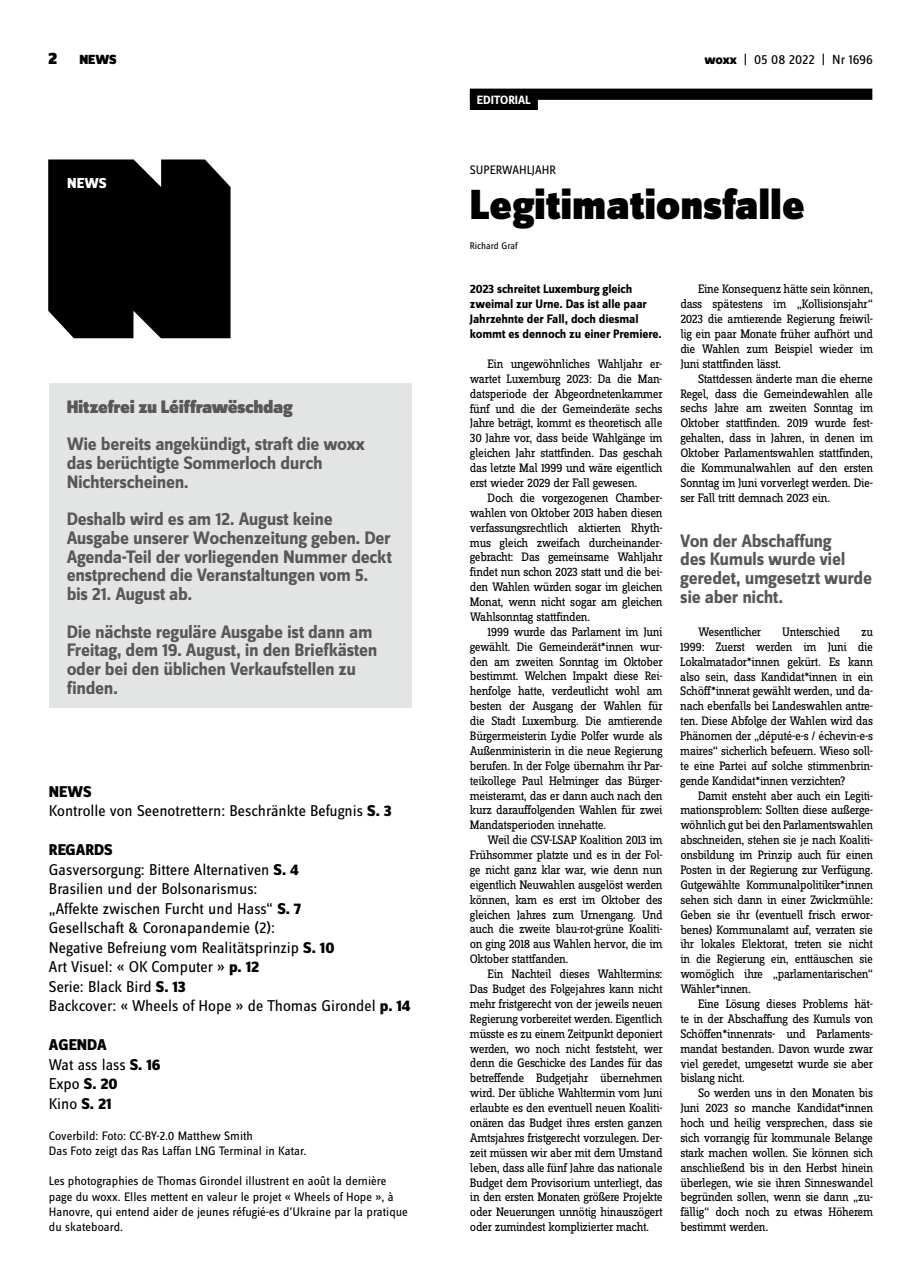
<style>
.page{position:relative;width:922px;height:1276px;background:#fff}
.page>*{position:absolute;margin:0;border:0;box-sizing:border-box;transform-origin:0 0}
.t1{font:900 43.75px "Zine Sans Dis";color:#000}
.t2{font:700 18.75px/18.8px "Zine Sans Dis";letter-spacing:-.02em;color:#58585a}
.t3{font:18.75px "Zine Sans Dis Black Roman Tf";letter-spacing:-.02em;color:#58585a}
.t4{font:900 17.5px "Zine Sans Dis";color:#000}
.t5{font:16.25px/19.5px "Zine Sans Dis";color:#000}
.t6{font:800 16.25px/19.5px "Zine Sans Dis";color:#000}
.t7{font:800 15px "Zine Sans Dis";color:#fff}
.t8{font:13.75px "Zine Sans Dis";letter-spacing:-.01em;color:#000}
.t9{font:900 13.75px "Zine Sans Dis";color:#000}
.t10{font:12.75px/14.9px "Zine Slab Dis";letter-spacing:-.03em;color:#000;text-align:justify}
.t11{font:12.75px/15.2px "Zine Sans Dis";color:#000}
.t12{font:700 12.75px/14.9px "Zine Sans Dis";letter-spacing:-.01em;color:#000}
.t13{font:700 12.5px "Zine Sans Dis";color:#fff}
.t14{font:10px "Zine Sans Dis";color:#000}
.s1{font-weight:800}
.s2{font-weight:400}
</style>
<div class="page">
<div style="left:469px;top:89px;width:403px;height:11px;background:#000"></div>
<div style="left:48px;top:159px;width:182px;height:179px;background:#000"></div>
<div style="left:469px;top:94px;width:68px;height:16px;background:#000"></div>
<div style="left:49px;top:383px;width:362px;height:325px;background:#e3e4e4"></div>
<h3 class="t4" style="left:48px;top:49px;width:11px">2</h3>
<p class="t9" style="left:79px;top:52px;width:39px">NEWS</p>
<p class="t8" style="left:704px;top:53px;width:170px"><span class="s1">woxx</span> | 05 08 2022 | Nr 1696</p>
<p class="t7" style="left:67px;top:175px;width:41px">NEWS</p>
<h2 class="t3" style="left:67px;top:396px;width:227px">Hitzefrei zu Léiffrawëschdag</h2>
<h2 class="t2" style="left:67px;top:435px;width:300px">Wie bereits angekündigt, straft die woxx das berüchtigte Sommerloch durch<br>Nichterscheinen.</h2>
<h2 class="t2" style="left:67px;top:510px;width:326px">Deshalb wird es am 12. August keine Ausgabe unserer Wochenzeitung geben. Der Agenda-Teil der vorliegenden Nummer deckt enstprechend die Veranstaltungen vom 5. bis 21. August ab.</h2>
<h2 class="t2" style="left:67px;top:623px;width:312px">Die nächste reguläre Ausgabe ist dann am Freitag, dem 19. August, in den Briefkästen oder bei den üblichen Verkaufstellen zu finden.</h2>
<p class="t5" style="left:49px;top:782px;width:344px"><span class="s1">NEWS<br></span>Kontrolle von Seenotrettern: Beschränkte Befugnis <span class="s1">S. 3</span></p>
<p class="t5" style="left:49px;top:841px;width:363px"><span class="s1">REGARDS<br></span>Gasversorgung: Bittere Alternativen <span class="s1">S. 4<br></span>Brasilien und der Bolsonarismus:<br>„Affekte zwischen Furcht und Hass“ <span class="s1">S. 7<br></span>Gesellschaft &amp; Coronapandemie (2):<br>Negative Befreiung vom Realitätsprinzip <span class="s1">S. 10<br></span>Art Visuel: « OK Computer » <span class="s1">p. 12<br></span>Serie: Black Bird <span class="s1">S. 13<br></span>Backcover: « Wheels of Hope » de Thomas Girondel <span class="s1">p. 14</span></p>
<p class="t6" style="left:49px;top:1036px;width:113px">AGENDA<br><span class="s2">Wat ass lass</span> S. 16<br><span class="s2">Expo</span> S. 20<br><span class="s2">Kino</span> S. 21</p>
<p class="t11" style="left:49px;top:1128px;width:259px">Coverbild: Foto: CC-BY-2.0 Matthew Smith<br>Das Foto zeigt das Ras Laffan LNG Terminal in Katar.</p>
<p class="t11" style="left:49px;top:1174px;width:360px">Les photographies de Thomas Girondel illustrent en août la dernière page du woxx. Elles mettent en valeur le projet « Wheels of Hope », à Hanovre, qui entend aider de jeunes réfugié-es d’U kraine par la pratique du skateboard.</p>
<p class="t13" style="left:477px;top:93px;width:55px">EDITORIAL</p>
<p class="t11" style="left:470px;top:163px;width:87px">Superwahljahr</p>
<h1 class="t1" style="left:469px;top:180px;width:336px">Legitimationsfalle</h1>
<p class="t14" style="left:469px;top:241px;width:49px">Richard Graf</p>
<p class="t12" style="left:469px;top:282px;width:193px">2023 schreitet Luxemburg gleich zweimal zur Urne. Das ist alle paar Jahrzehnte der Fall, doch diesmal kommt es dennoch zu einer Premiere.</p>
<p class="t10" style="left:470px;top:357px;width:194px;text-indent:18px">Ein ungewöhnliches Wahljahr er&shy;wartet Luxemburg 2023: Da die Man&shy;datsperiode der Abgeordnetenkammer fünf und die der Gemeinderäte sechs Jahre beträgt, kommt es theoretisch alle 30 Jahre vor, dass beide Wahlgänge im gleichen Jahr stattfinden. Das geschah das letzte Mal 1999 und wäre eigentlich erst wieder 2029 der Fall gewesen.</p>
<p class="t10" style="left:470px;top:491px;width:194px;text-indent:18px">Doch die vorgezogenen Chamber&shy;wahlen von Oktober 2013 haben diesen verfassungsrechtlich aktierten Rhyth&shy;mus gleich zweifach durcheinander&shy;gebracht: Das gemeinsame Wahljahr findet nun schon 2023 statt und die bei&shy;den Wahlen würden sogar im gleichen Monat, wenn nicht sogar am gleichen Wahlsonntag stattfinden.</p>
<p class="t10" style="left:470px;top:625px;width:194px;text-indent:18px">1999 wurde das Parlament im Juni gewählt. Die Gemeinderät*innen wur&shy;den am zweiten Sonntag im Oktober bestimmt. Welchen Impakt diese Rei&shy;henfolge hatte, verdeutlicht wohl am besten der Ausgang der Wahlen für die Stadt Luxemburg. Die amtierende Bürgermeisterin Lydie Polfer wurde als Außenministerin in die neue Regierung berufen. In der Folge übernahm ihr Par&shy;teikollege Paul Helminger das Bürger&shy;meisteramt, das er dann auch nach den kurz darauffolgenden Wahlen für zwei Mandatsperioden innehatte.</p>
<p class="t10" style="left:470px;top:833px;width:194px;text-indent:18px">Weil die CSV-LSAP Koalition 2013 im Frühsommer platzte und es in der Fol&shy;ge nicht ganz klar war, wie denn nun eigentlich Neuwahlen ausgelöst werden können, kam es erst im Oktober des gleichen Jahres zum Urnengang. Und auch die zweite blau-rot-grüne Koaliti&shy;on ging 2018 aus Wahlen hervor, die im Oktober stattfanden.</p>
<p class="t10" style="left:470px;top:967px;width:194px;text-indent:18px">Ein Nachteil dieses Wahltermins:<br>Das Budget des Folgejahres kann nicht mehr fristgerecht von der jeweils neuen Regierung vorbereitet werden. Eigentlich müsste es zu einem Zeitpunkt deponiert werden, wo noch nicht feststeht, wer denn die Geschicke des Landes für das betreffende Budgetjahr übernehmen wird. Der übliche Wahltermin vom Juni erlaubte es den eventuell neuen Koaliti&shy;onären das Budget ihres ersten ganzen Amtsjahres fristgerecht vorzulegen. Der&shy;zeit müssen wir aber mit dem Umstand leben, dass alle fünf Jahre das nationale Budget dem Provisorium unterliegt, das in den ersten Monaten größere Projekte oder Neuerungen unnötig hinauszögert oder zumindest komplizierter macht.</p>
<p class="t10" style="left:680px;top:282px;width:194px;text-indent:18px">Eine Konsequenz hätte sein können, dass spätestens im „Kollisionsjahr“ 2023 die amtierende Regierung freiwil&shy;lig ein paar Monate früher aufhört und die Wahlen zum Beispiel wieder im Juni stattfinden lässt.</p>
<p class="t10" style="left:680px;top:371px;width:194px;text-indent:18px">Stattdessen änderte man die eherne Regel, dass die Gemeindewahlen alle sechs Jahre am zweiten Sonntag im Oktober stattfinden. 2019 wurde fest&shy;gehalten, dass in Jahren, in denen im Oktober Parlamentswahlen stattfinden, die Kommunalwahlen auf den ersten Sonntag im Juni vorverlegt werden. Die&shy;ser Fall tritt demnach 2023 ein.</p>
<h2 class="t2" style="left:680px;top:532px;width:193px">Von der Abschaffung<br>des Kumuls wurde viel geredet, umgesetzt wurde sie aber nicht.</h2>
<p class="t10" style="left:698px;top:625px;width:65px">Wesentlicher</p>
<p class="t10" style="left:782px;top:625px;width:59px">Unterschied</p>
<p class="t10" style="left:680px;top:625px;width:194px;text-indent:181px">zu 1999: Zuerst werden im Juni die Lokalmatador*innen gekürt. Es kann also sein, dass Kandidat*innen in ein Schöff*innerat gewählt werden, und da&shy;nach ebenfalls bei Landeswahlen antre&shy;ten. Diese Abfolge der Wahlen wird das Phänomen der „député-e-s / échevin-e-s maires“ sicherlich befeuern. Wieso soll&shy;te eine Partei auf solche stimmenbrin&shy;gende Kandidat*innen verzichten?</p>
<p class="t10" style="left:680px;top:788px;width:194px;text-indent:18px">Damit ensteht aber auch ein Legiti&shy;mationsproblem: Sollten diese außerge&shy;wöhnlich gut bei den Parlamentswahlen abschneiden, stehen sie je nach Koaliti&shy;onsbildung im Prinzip auch für einen Posten in der Regierung zur Verfügung.<br>Gutgewählte Kommunalpolitiker*innen sehen sich dann in einer Zwickmühle:<br>Geben sie ihr (eventuell frisch erwor&shy;benes) Kommunalamt auf, verraten sie ihr lokales Elektorat, treten sie nicht in die Regierung ein, enttäuschen sie womöglich ihre „parlamentarischen“ Wähler*innen.</p>
<p class="t10" style="left:680px;top:997px;width:194px;text-indent:18px">Eine Lösung dieses Problems hät&shy;te in der Abschaffung des Kumuls von Schöffen*innenrats- und Parlaments&shy;mandat bestanden. Davon wurde zwar viel geredet, umgesetzt wurde sie aber bislang nicht.</p>
<p class="t10" style="left:680px;top:1086px;width:194px;text-indent:18px">So werden uns in den Monaten bis Juni 2023 so manche Kandidat*innen hoch und heilig versprechen, dass sie sich vorrangig für kommunale Belange stark machen wollen. Sie können sich anschließend bis in den Herbst hinein überlegen, wie sie ihren Sinneswandel begründen sollen, wenn sie dann „zu&shy;fällig“ doch noch zu etwas Höherem bestimmt werden.</p>
</div>
